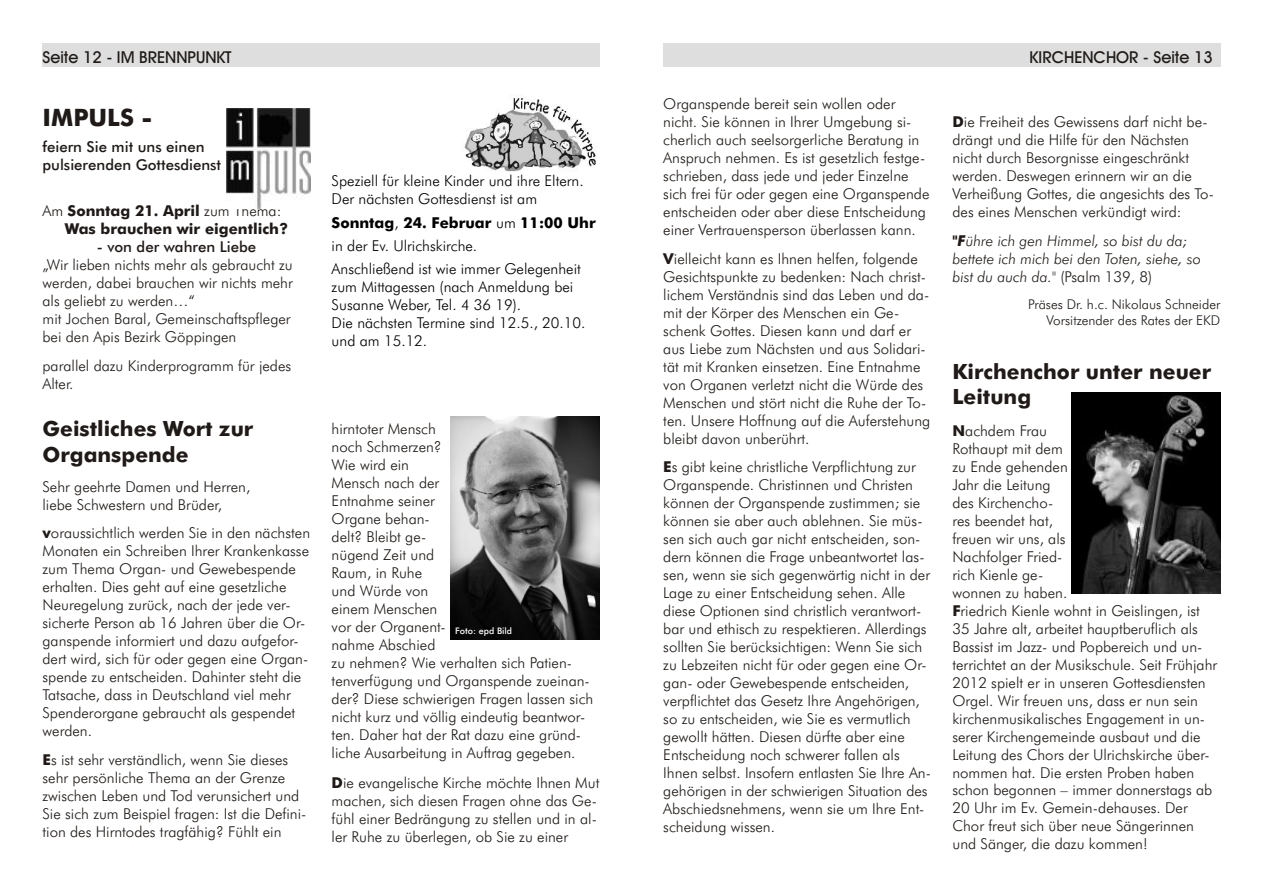
<style>
.page{position:relative;width:1263px;height:894px;background:#fff}
.page>*{position:absolute;margin:0;border:0;box-sizing:border-box;transform-origin:0 0}
.t1{font:700 24px "Futura Md BT";color:#1f1a17}
.t2{font:700 21px/25.2px "Futura Md BT";color:#1f1a17}
.t3{font:16.5px "Avant Garde Md BT";color:#1f1a17}
.t4{font:15px/18px "Futura Lt BT";color:#1f1a17}
.t5{font:15px/18px "Futura Lt BT";color:#000}
.t6{font:italic 15px/18px "Futura Lt BT";color:#1f1a17}
.t7{font:15px/18px "Futura Md BT";color:#1f1a17}
.t8{font:700 15px/18px "Futura Md BT";color:#1f1a17}
.t9{font:700 15px "Futura Md BT";color:#000}
.t10{font:13.5px/16.2px "Futura Lt BT";color:#1f1a17;text-align:right}
.t11{font:9px "Futura Md BT";color:#fff}
.s1{font-family:"Futura Lt BT";font-weight:400}
.s2{font-family:"Futura Md BT";font-weight:700}
.s3{font-style:normal}
</style>
<div class="page">
<div style="left:43px;top:44px;width:557px;height:23px;background:#dedede"></div>
<div style="left:663px;top:44px;width:557px;height:23px;background:#dedede"></div>
<img style="left:464px;top:98px;width:132px;height:74px">
<img style="left:226px;top:108px;width:84px;height:101px">
<img style="left:451px;top:416px;width:149px;height:224px">
<img style="left:1071px;top:392px;width:149px;height:202px">
<p class="t3" style="left:43px;top:50px;width:191px">Seite 12 - IM BRENNPUNKT</p>
<p class="t3" style="left:1030px;top:50px;width:185px">KIRCHENCHOR - Seite 13</p>
<h1 class="t1" style="left:43px;top:108px;width:111px">IMPULS -</h1>
<p class="t7" style="left:43px;top:139px;width:180px">feiern Sie mit uns einen pulsierenden Gottesdienst</p>
<p class="t8" style="left:65px;top:203px;width:225px;text-indent:-22px"><span class="s1">Am</span> Sonntag 21. April <span class="s1">zum Thema:<br></span>Was brauchen wir eigentlich?</p>
<p class="t7" style="left:97px;top:239px;width:161px">- von der wahren Liebe</p>
<p class="t4" style="left:43px;top:257px;width:252px">„Wir lieben nichts mehr als gebraucht zu werden, dabei brauchen wir nichts mehr als geliebt zu werden…“<br>mit Jochen Baral, Gemeinschaftspfleger bei den Apis Bezirk Göppingen</p>
<p class="t4" style="left:43px;top:358px;width:250px">parallel dazu Kinderprogramm für jedes<br>Alter.</p>
<h2 class="t2" style="left:43px;top:418px;width:212px">Geistliches Wort zur<br>Organspende</h2>
<p class="t4" style="left:43px;top:479px;width:209px">Sehr geehrte Damen und Herren, liebe Schwestern und Brüder,</p>
<p class="t4" style="left:43px;top:526px;width:269px"><span class="s2">v</span>oraussichtlich werden Sie in den nächsten Monaten ein Schreiben Ihrer Krankenkasse zum Thema Organ- und Gewebespende erhalten. Dies geht auf eine gesetzliche Neuregelung zurück, nach der jede ver&shy;sicherte Person ab 16 Jahren über die Or&shy;ganspende informiert und dazu aufgefor&shy;dert wird, sich für oder gegen eine Organ&shy;spende zu entscheiden. Dahinter steht die Tatsache, dass in Deutschland viel mehr Spenderorgane gebraucht als gespendet werden.</p>
<p class="t4" style="left:43px;top:752px;width:265px"><span class="s2">E</span>s ist sehr verständlich, wenn Sie dieses sehr persönliche Thema an der Grenze zwischen Leben und Tod verunsichert und Sie sich zum Beispiel fragen: Ist die Defini&shy;tion des Hirntodes tragfähig? Fühlt ein</p>
<p class="t5" style="left:332px;top:173px;width:254px">Speziell für kleine Kinder und ihre Eltern.<br>Der nächsten Gottesdienst ist am</p>
<p class="t9" style="left:332px;top:216px;width:266px">Sonntag<span class="s1">,</span> 24. Februar <span class="s1">um</span> 11:00 Uhr</p>
<p class="t5" style="left:332px;top:235px;width:251px;line-height:23.4px">in der Ev. Ulrichskirche.<br>Anschließend ist wie immer Gelegenheit</p>
<p class="t5" style="left:332px;top:279px;width:255px">zum Mittagessen (nach Anmeldung bei<br>Susanne Weber, Tel. 4 36 19).<br>Die nächsten Termine sind 12.5., 20.10. und am 15.12.</p>
<p class="t4" style="left:332px;top:421px;width:263px">hirntoter Mensch<br>noch Schmerzen?<br>Wie wird ein<br>Mensch nach der<br>Entnahme seiner<br>Organe behan-<br>delt? Bleibt ge-<br>nügend Zeit und<br>Raum, in Ruhe<br>und Würde von<br>einem Menschen<br>vor der Organent-<br>nahme Abschied<br>zu nehmen? Wie verhalten sich Patien&shy;tenverfügung und Organspende zueinan&shy;der? Diese schwierigen Fragen lassen sich nicht kurz und völlig eindeutig beantwor&shy;ten. Daher hat der Rat dazu eine gründ&shy;liche Ausarbeitung in Auftrag gegeben.</p>
<p class="t4" style="left:332px;top:775px;width:269px"><span class="s2">D</span>ie evangelische Kirche möchte Ihnen Mut machen, sich diesen Fragen ohne das Ge&shy;fühl einer Bedrängung zu stellen und in al&shy;ler Ruhe zu überlegen, ob Sie zu einer</p>
<p class="t11" style="left:455px;top:627px;width:59px">Foto: epd Bild</p>
<p class="t4" style="left:663px;top:96px;width:268px">Organspende bereit sein wollen oder nicht. Sie können in Ihrer Umgebung si&shy;cherlich auch seelsorgerliche Beratung in Anspruch nehmen. Es ist gesetzlich festge&shy;schrieben, dass jede und jeder Einzelne sich frei für oder gegen eine Organspende entscheiden oder aber diese Entscheidung einer Vertrauensperson überlassen kann.</p>
<p class="t4" style="left:663px;top:251px;width:269px"><span class="s2">V</span>ielleicht kann es Ihnen helfen, folgende Gesichtspunkte zu bedenken: Nach christ&shy;lichem Verständnis sind das Leben und da&shy;mit der Körper des Menschen ein Ge&shy;schenk Gottes. Diesen kann und darf er aus Liebe zum Nächsten und aus Solidari&shy;tät mit Kranken einsetzen. Eine Entnahme von Organen verletzt nicht die Würde des Menschen und stört nicht die Ruhe der To&shy;ten. Unsere Hoffnung auf die Auferstehung bleibt davon unberührt.</p>
<p class="t4" style="left:663px;top:459px;width:269px"><span class="s2">E</span>s gibt keine christliche Verpflichtung zur Organspende. Christinnen und Christen können der Organspende zustimmen; sie können sie aber auch ablehnen. Sie müs&shy;sen sich auch gar nicht entscheiden, son&shy;dern können die Frage unbeantwortet las&shy;sen, wenn sie sich gegenwärtig nicht in der Lage zu einer Entscheidung sehen. Alle diese Optionen sind christlich verantwort&shy;bar und ethisch zu respektieren. Allerdings sollten Sie berücksichtigen: Wenn Sie sich zu Lebzeiten nicht für oder gegen eine Or&shy;gan- oder Gewebespende entscheiden, verpflichtet das Gesetz Ihre Angehörigen, so zu entscheiden, wie Sie es vermutlich gewollt hätten. Diesen dürfte aber eine Entscheidung noch schwerer fallen als Ihnen selbst. Insofern entlasten Sie Ihre An&shy;gehörigen in der schwierigen Situation des Abschiedsnehmens, wenn sie um Ihre Ent&shy;scheidung wissen.</p>
<p class="t4" style="left:952px;top:114px;width:263px"><span class="s2">D</span>ie Freiheit des Gewissens darf nicht be&shy;drängt und die Hilfe für den Nächsten nicht durch Besorgnisse eingeschränkt werden. Deswegen erinnern wir an die Verheißung Gottes, die angesichts des To&shy;des eines Menschen verkündigt wird:</p>
<p class="t6" style="left:952px;top:233px;width:250px"><span class="s2">"F</span>ühre ich gen Himmel, so bist du da; bettete ich mich bei den Toten, siehe, so bist du auch da." <span class="s3">(Psalm 139, 8)</span></p>
<p class="t10" style="left:1028px;top:298px;width:194px">Präses Dr. h.c. Nikolaus Schneider<br>Vorsitzender des Rates der EKD</p>
<h2 class="t2" style="left:952px;top:361px;width:260px">Kirchenchor unter neuer<br>Leitung</h2>
<p class="t4" style="left:952px;top:423px;width:266px"><span class="s2">N</span>achdem Frau<br>Rothaupt mit dem<br>zu Ende gehenden<br>Jahr die Leitung<br>des Kirchencho-<br>res beendet hat,<br>freuen wir uns, als<br>Nachfolger Fried-<br>rich Kienle ge-<br>wonnen zu haben.<br><span class="s2">F</span>riedrich Kienle wohnt in Geislingen, ist<br>35 Jahre alt, arbeitet hauptberuflich als<br>Bassist im Jazz- und Popbereich und un&shy;terrichtet an der Musikschule. Seit Frühjahr<br>2012 spielt er in unseren Gottesdiensten<br>Orgel. Wir freuen uns, dass er nun sein kirchenmusikalisches Engagement in un&shy;serer Kirchengemeinde ausbaut und die<br>Leitung des Chors der Ulrichskirche über&shy;nommen hat. Die ersten Proben haben schon begonnen – immer donnerstags ab<br>20 Uhr im Ev. Gemein-dehauses. Der<br>Chor freut sich über neue Sängerinnen und Sänger, die dazu kommen!</p>
</div>
